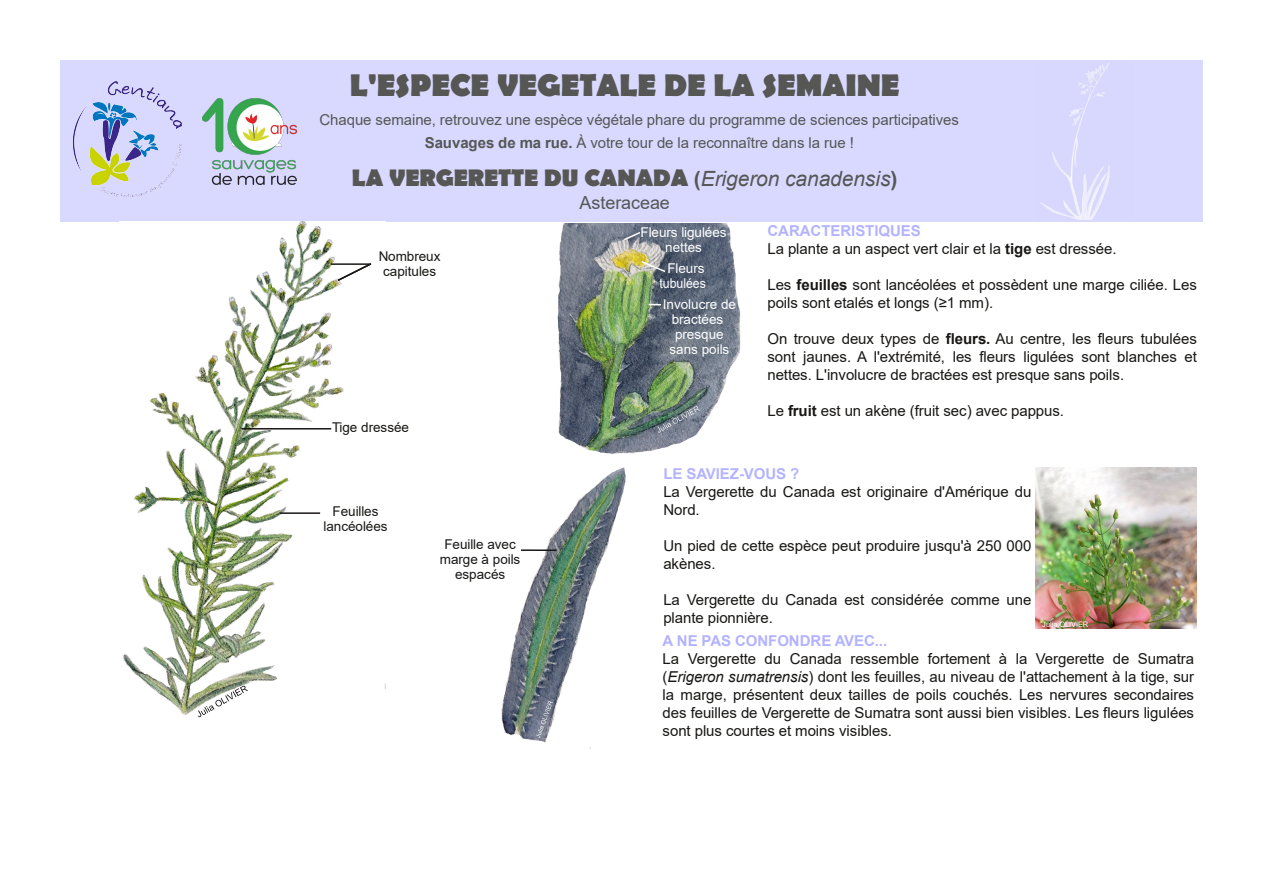
<style>
.page{position:relative;width:1263px;height:893px;background:#fff}
.page>*{position:absolute;margin:0;border:0;box-sizing:border-box;transform-origin:0 0}
.t1{font:700 31.5px "Berlin Sans FB";color:#565655}
.t2{font:700 24px "Berlin Sans FB";letter-spacing:-.005em;color:#565655}
.t3{font:18px "Arial";letter-spacing:-.005em;color:#565655}
.t4{font:15px/18px "Arial";letter-spacing:-.005em;color:#181715}
.t5{font:15px/22.5px "Arial";letter-spacing:-.005em;color:#565655;text-align:center}
.t6{font:700 15px "Arial";letter-spacing:-.005em;color:#b3b3ff}
.t7{font:13.5px/15px "Arial";color:#181715;text-align:center}
.t8{font:13.5px/15px "Arial";color:#fff;text-align:center}
.t9{font:7.5px "Arial";letter-spacing:-.01em;color:#fff}
.s1{font-weight:700}
.s2{font-family:"Arial";font-size:21px}
.s3{font-family:"Arial";font-weight:400;font-style:italic;font-size:21px}
.s4{font-weight:700;color:#b3b3ff}
.s5{font-style:italic}
</style>
<div class="page">
<div style="left:60px;top:60px;width:1143px;height:161px;background:#d9d9ff"></div>
<img style="left:72px;top:81px;width:110px;height:117px">
<img style="left:123px;top:222px;width:262px;height:495px">
<img style="left:1040px;top:63px;width:70px;height:157px">
<img style="left:202px;top:99px;width:95px;height:85px">
<img style="left:1036px;top:468px;width:161px;height:161px">
<img style="left:501px;top:467px;width:125px;height:282px">
<svg style="left:501px;top:557px;width:30px;height:5px"></svg>
<hr style="left:280px;top:512px;width:40px;height:2px;background:#181715">
<hr style="left:521px;top:549px;width:36px;height:2px;background:#181715">
<svg style="left:501px;top:468px;width:24px;height:28px"></svg>
<img style="left:557px;top:223px;width:184px;height:231px">
<svg style="left:640px;top:260px;width:27px;height:13px"></svg>
<svg style="left:622px;top:231px;width:20px;height:11px"></svg>
<svg style="left:649px;top:304px;width:12px;height:2px"></svg>
<hr style="left:331px;top:263px;width:40px;height:2px;background:#181715">
<svg style="left:336px;top:262px;width:37px;height:20px"></svg>
<hr style="left:241px;top:428px;width:90px;height:1px;background:#181715">
<h1 class="t1" style="left:350px;top:67px;width:551px">L'ESPECE VEGETALE DE LA SEMAINE</h1>
<p class="t5" style="left:319px;top:109px;width:641px">Chaque semaine, retrouvez une espèce végétale phare du programme de sciences participatives<br><span class="s1">Sauvages de ma rue.</span> À votre tour de la reconnaître dans la rue !</p>
<h2 class="t2" style="left:352px;top:165px;width:547px">LA VERGERETTE DU CANADA <span class="s2">(</span><span class="s3">Erigeron canadensis</span><span class="s2">)</span></h2>
<p class="t3" style="left:579px;top:193px;width:92px">Asteraceae</p>
<p class="t7" style="left:379px;top:248px;width:63px">Nombreux capitules</p>
<p class="t7" style="left:332px;top:419px;width:78px">Tige dressée</p>
<p class="t7" style="left:323px;top:503px;width:66px">Feuilles lancéolées</p>
<p class="t7" style="left:440px;top:536px;width:82px">Feuille avec marge à poils espacés</p>
<p class="t8" style="left:641px;top:224px;width:88px">Fleurs ligulées nettes</p>
<p class="t8" style="left:659px;top:260px;width:48px">Fleurs tubulées</p>
<p class="t8" style="left:663px;top:296px;width:75px">Involucre de bractées presque sans poils</p>
<p class="t4" style="left:767px;top:222px;width:351px"><span class="s4">CARACTERISTIQUES<br></span>La plante a un aspect vert clair et la <span class="s1">tige</span> est dressée.</p>
<p class="t4" style="left:767px;top:276px;width:431px">Les <span class="s1">feuilles</span> sont lancéolées et possèdent une marge ciliée. Les poils sont etalés et longs (≥1 mm).</p>
<p class="t4" style="left:767px;top:330px;width:431px;text-align:justify">On trouve deux types de <span class="s1">fleurs.</span> Au centre, les fleurs tubulées sont jaunes. A l'extrémité, les fleurs ligulées sont blanches et nettes. L'involucre de bractées est presque sans poils.</p>
<p class="t4" style="left:767px;top:402px;width:298px">Le <span class="s1">fruit</span> est un akène (fruit sec) avec pappus.</p>
<p class="t6" style="left:663px;top:466px;width:137px">LE SAVIEZ-VOUS ?</p>
<p class="t4" style="left:663px;top:483px;width:369px">La Vergerette du Canada est originaire d'Amérique du<br>Nord.</p>
<p class="t4" style="left:663px;top:537px;width:369px">Un pied de cette espèce peut produire jusqu'à 250 000 akènes.</p>
<p class="t4" style="left:663px;top:591px;width:369px">La Vergerette du Canada est considérée comme une plante pionnière.</p>
<p class="t6" style="left:663px;top:632px;width:226px">A NE PAS CONFONDRE AVEC...</p>
<p class="t4" style="left:663px;top:650px;width:533px;text-align:justify">La Vergerette du Canada ressemble fortement à la Vergerette de Sumatra (<span class="s5">Erigeron sumatrensis</span>) dont les feuilles, au niveau de l'attachement à la tige, sur la marge, présentent deux tailles de poils couchés. Les nervures secondaires des feuilles de Vergerette de Sumatra sont aussi bien visibles. Les fleurs ligulées sont plus courtes et moins visibles.</p>
<p class="t9" style="left:1042px;top:621px;width:48px">Julia OLIVIER</p>
</div>
